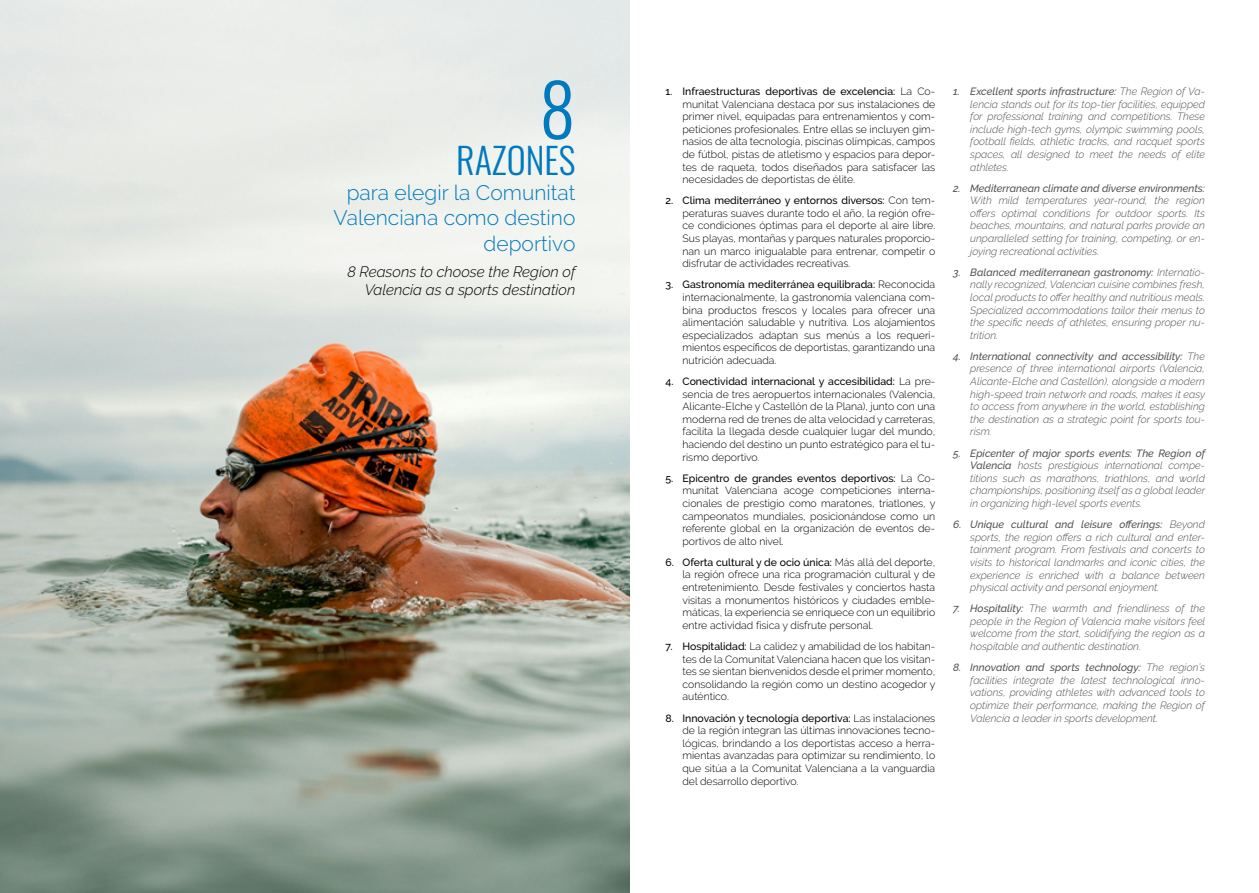
<style>
.page{position:relative;width:1259px;height:893px;background:#fff}
.page>*{position:absolute;margin:0;border:0;box-sizing:border-box;transform-origin:0 0}
.t1{font:72px "Oswald";color:#007abf}
.t2{font:36px "Oswald";color:#007abf}
.t3{font:300 21px/25.2px "Raleway";color:#007abf;text-align:right}
.t4{font:italic 300 15px/18px "Raleway";color:#000;text-align:right}
.t5{font:300 10.5px/12.6px "Raleway";color:#000;text-align:justify}
.t6{font:italic 300 10.5px/12.6px "Raleway";color:#525252;text-align:justify}
.t7{font:italic 500 10.5px "Raleway";color:#525252}
.s1{font-weight:500}
</style>
<div class="page">
<img style="left:0;top:0;width:629px;height:893px">
<h1 class="t1" style="left:539px;top:46px;width:37px">8</h1>
<h2 class="t2" style="left:456px;top:128px;width:121px">RAZONES</h2>
<h3 class="t3" style="left:334px;top:180px;width:243px">para elegir la Comunitat<br>Valenciana como destino deportivo</h3>
<h3 class="t4" style="left:347px;top:263px;width:230px">8 Reasons to choose the Region of<br>Valencia as a sports destination</h3>
<p class="t5" style="left:682px;top:85px;width:254px;text-indent:-17px"><span class="s1">1. Infraestructuras deportivas de excelencia:</span> La Co&shy;munitat Valenciana destaca por sus instalaciones de primer nivel, equipadas para entrenamientos y com&shy;peticiones profesionales. Entre ellas se incluyen gim&shy;nasios de alta tecnología, piscinas olímpicas, campos de fútbol, pistas de atletismo y espacios para depor&shy;tes de raqueta, todos diseñados para satisfacer las necesidades de deportistas de élite.</p>
<p class="t5" style="left:682px;top:194px;width:254px;text-indent:-17px"><span class="s1">2. Clima mediterráneo y entornos diversos:</span> Con tem&shy;peraturas suaves durante todo el año, la región ofre&shy;ce condiciones óptimas para el deporte al aire libre.<br>Sus playas, montañas y parques naturales proporcio&shy;nan un marco inigualable para entrenar, competir o disfrutar de actividades recreativas.</p>
<p class="t5" style="left:682px;top:278px;width:254px;text-indent:-17px"><span class="s1">3. Gastronomía mediterránea equilibrada:</span> Reconocida internacionalmente, la gastronomía valenciana com&shy;bina productos frescos y locales para ofrecer una alimentación saludable y nutritiva. Los alojamientos especializados adaptan sus menús a los requeri&shy;mientos específicos de deportistas, garantizando una nutrición adecuada.</p>
<p class="t5" style="left:682px;top:375px;width:254px;text-indent:-17px"><span class="s1">4. Conectividad internacional y accesibilidad:</span> La pre&shy;sencia de tres aeropuertos internacionales (Valencia, Alicante-Elche y Castellón de la Plana), junto con una moderna red de trenes de alta velocidad y carreteras, facilita la llegada desde cualquier lugar del mundo, haciendo del destino un punto estratégico para el tu&shy;rismo deportivo.</p>
<p class="t5" style="left:682px;top:472px;width:254px;text-indent:-17px"><span class="s1">5. Epicentro de grandes eventos deportivos:</span> La Co&shy;munitat Valenciana acoge competiciones interna&shy;cionales de prestigio como maratones, triatlones, y campeonatos mundiales, posicionándose como un referente global en la organización de eventos de&shy;portivos de alto nivel.</p>
<p class="t5" style="left:682px;top:556px;width:254px;text-indent:-17px"><span class="s1">6. Oferta cultural y de ocio única:</span> Más allá del deporte, la región ofrece una rica programación cultural y de entretenimiento. Desde festivales y conciertos hasta visitas a monumentos históricos y ciudades emble&shy;máticas, la experiencia se enriquece con un equilibrio entre actividad física y disfrute personal.</p>
<p class="t5" style="left:682px;top:640px;width:254px;text-indent:-17px"><span class="s1">7. Hospitalidad:</span> La calidez y amabilidad de los habitan&shy;tes de la Comunitat Valenciana hacen que los visitan&shy;tes se sientan bienvenidos desde el primer momento, consolidando la región como un destino acogedor y auténtico.</p>
<p class="t5" style="left:682px;top:711px;width:254px;text-indent:-17px"><span class="s1">8. Innovación y tecnología deportiva:</span> Las instalaciones de la región integran las últimas innovaciones tecno&shy;lógicas, brindando a los deportistas acceso a herra&shy;mientas avanzadas para optimizar su rendimiento, lo que sitúa a la Comunitat Valenciana a la vanguardia del desarrollo deportivo.</p>
<p class="t6" style="left:970px;top:85px;width:236px;text-indent:-17px"><span class="s1">1. Excellent sports infrastructure:</span> The Region of Va&shy;lencia stands out for its top-tier facilities, equipped for professional training and competitions. These include high-tech gyms, olympic swimming pools, football fields, athletic tracks, and racquet sports spaces, all designed to meet the needs of elite athletes.</p>
<p class="t7" style="left:953px;top:182px;width:253px">2. Mediterranean climate and diverse environments:</p>
<p class="t6" style="left:970px;top:194px;width:236px">With mild temperatures year-round, the region offers optimal conditions for outdoor sports. Its beaches, mountains, and natural parks provide an unparalleled setting for training, competing, or en&shy;joying recreational activities.</p>
<p class="t6" style="left:970px;top:266px;width:236px;text-indent:-17px"><span class="s1">3. Balanced mediterranean gastronomy:</span> Internatio&shy;nally recognized, Valencian cuisine combines fresh, local products to offer healthy and nutritious meals.<br>Specialized accommodations tailor their menus to the specific needs of athletes, ensuring proper nu&shy;trition.</p>
<p class="t6" style="left:970px;top:350px;width:236px;text-indent:-17px"><span class="s1">4. International connectivity and accessibility:</span> The presence of three international airports (Valencia, Alicante-Elche and Castellón), alongside a modern high-speed train network and roads, makes it easy to access from anywhere in the world, establishing the destination as a strategic point for sports tou&shy;rism.</p>
<p class="t6" style="left:970px;top:447px;width:236px;text-indent:-17px"><span class="s1">5. Epicenter of major sports events: The Region of Valencia</span> hosts prestigious international compe&shy;titions such as marathons, triathlons, and world championships, positioning itself as a global leader in organizing high-level sports events.</p>
<p class="t6" style="left:970px;top:518px;width:236px;text-indent:-17px"><span class="s1">6. Unique cultural and leisure offerings:</span> Beyond sports, the region offers a rich cultural and enter&shy;tainment program. From festivals and concerts to visits to historical landmarks and iconic cities, the experience is enriched with a balance between physical activity and personal enjoyment.</p>
<p class="t6" style="left:970px;top:602px;width:236px;text-indent:-17px"><span class="s1">7. Hospitality:</span> The warmth and friendliness of the people in the Region of Valencia make visitors feel welcome from the start, solidifying the region as a hospitable and authentic destination.</p>
<p class="t6" style="left:970px;top:661px;width:236px;text-indent:-17px"><span class="s1">8. Innovation and sports technology:</span> The region’s facilities integrate the latest technological inno&shy;vations, providing athletes with advanced tools to optimize their performance, making the Region of Valencia a leader in sports development.</p>
</div>
